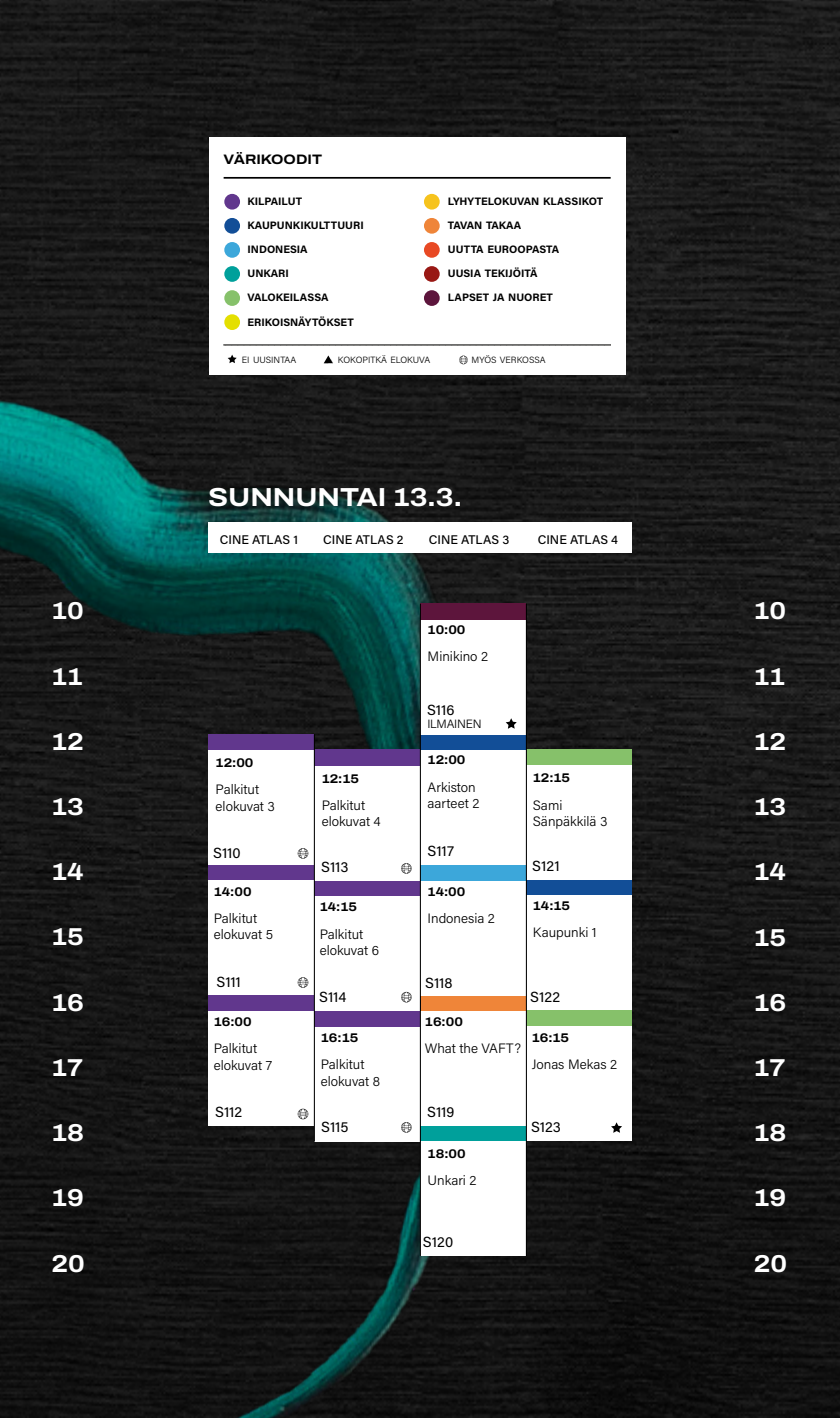
<style>
.page{position:relative;width:840px;height:1418px;background:#fff}
.page>*{position:absolute;margin:0;border:0;box-sizing:border-box;transform-origin:0 0}
.t1{font:700 26px "Archivo Semi Expanded";color:#fff}
.t2{font:700 24.4px "Archivo Semi Expanded";color:#fff}
.t3{font:14.6px "Acumin Pro";color:#000}
.t4{font:700 13.8px "Archivo Semi Expanded";color:#000}
.t5{font:300 13.6px/16.4px "Acumin Pro";color:#000}
.t6{font:700 12.6px "Archivo Semi Expanded";color:#000}
.t7{font:500 12.6px "Acumin Pro";letter-spacing:.005em;color:#000}
.t8{font:300 12px "Acumin Pro";letter-spacing:-.02em;color:#000}
.t9{font:700 10.8px "Acumin Pro";color:#000}
.t10{font:700 10.8px "Acumin Pro";letter-spacing:-.035em;color:#000}
.t11{font:300 9px "Acumin Pro";color:#000}
</style>
<div class="page">
<img style="left:0;top:0;width:839px;height:1417px">
<img style="left:0;top:255px;width:806px;height:1162px">
<div style="left:420px;top:603px;width:106px;height:19px;background:#5d153c"></div>
<div style="left:208px;top:734px;width:106px;height:18px;background:#61378d"></div>
<div style="left:314px;top:749px;width:106px;height:19px;background:#61378d"></div>
<div style="left:526px;top:748px;width:105px;height:19px;background:#86c16a"></div>
<div style="left:420px;top:734px;width:106px;height:18px;background:#124e97"></div>
<div style="left:208px;top:864px;width:106px;height:18px;background:#61378d"></div>
<div style="left:314px;top:880px;width:106px;height:18px;background:#61378d"></div>
<div style="left:526px;top:879px;width:105px;height:18px;background:#124e97"></div>
<div style="left:420px;top:864px;width:106px;height:19px;background:#3ca7da"></div>
<div style="left:208px;top:995px;width:106px;height:18px;background:#61378d"></div>
<div style="left:314px;top:1010px;width:106px;height:19px;background:#61378d"></div>
<div style="left:526px;top:1009px;width:105px;height:19px;background:#86c16a"></div>
<div style="left:420px;top:1125px;width:106px;height:18px;background:#00a09b"></div>
<div style="left:420px;top:995px;width:106px;height:18px;background:#ef8539"></div>
<div style="left:420px;top:620px;width:106px;height:114px;background:#fff"></div>
<div style="left:208px;top:750px;width:106px;height:114px;background:#fff"></div>
<div style="left:314px;top:765px;width:106px;height:115px;background:#fff"></div>
<div style="left:526px;top:765px;width:105px;height:114px;background:#fff"></div>
<div style="left:420px;top:750px;width:106px;height:114px;background:#fff"></div>
<div style="left:208px;top:880px;width:106px;height:115px;background:#fff"></div>
<div style="left:314px;top:896px;width:106px;height:114px;background:#fff"></div>
<div style="left:526px;top:895px;width:105px;height:114px;background:#fff"></div>
<div style="left:420px;top:881px;width:106px;height:114px;background:#fff"></div>
<div style="left:208px;top:1011px;width:106px;height:114px;background:#fff"></div>
<div style="left:314px;top:1026px;width:106px;height:115px;background:#fff"></div>
<div style="left:526px;top:1026px;width:105px;height:114px;background:#fff"></div>
<div style="left:420px;top:1141px;width:106px;height:114px;background:#fff"></div>
<div style="left:420px;top:1011px;width:106px;height:114px;background:#fff"></div>
<div style="left:208px;top:522px;width:423px;height:31px;background:#fff"></div>
<hr style="left:314px;top:734px;width:1px;height:407px;background:#000">
<hr style="left:419px;top:603px;width:1px;height:652px;background:#000">
<hr style="left:525px;top:603px;width:1px;height:652px;background:#000">
<svg style="left:611px;top:1122px;width:10px;height:10px"></svg>
<svg style="left:505px;top:718px;width:11px;height:10px"></svg>
<svg style="left:297px;top:848px;width:11px;height:10px"></svg>
<svg style="left:297px;top:977px;width:11px;height:10px"></svg>
<svg style="left:297px;top:1108px;width:11px;height:11px"></svg>
<svg style="left:401px;top:1122px;width:10px;height:10px"></svg>
<svg style="left:401px;top:991px;width:10px;height:11px"></svg>
<svg style="left:401px;top:863px;width:10px;height:10px"></svg>
<div style="left:209px;top:137px;width:416px;height:237px;background:#fff"></div>
<svg style="left:223px;top:344px;width:387px;height:2px"></svg>
<svg style="left:227px;top:354px;width:9px;height:9px"></svg>
<svg style="left:324px;top:355px;width:8px;height:8px"></svg>
<hr style="left:223px;top:177px;width:387px;height:2px;background:#000">
<div style="left:224px;top:194px;width:16px;height:15px;background:#61378d;border-radius:50%"></div>
<div style="left:224px;top:218px;width:16px;height:16px;background:#124e97;border-radius:50%"></div>
<div style="left:224px;top:242px;width:16px;height:16px;background:#3ca7da;border-radius:50%"></div>
<div style="left:224px;top:266px;width:16px;height:16px;background:#00a09b;border-radius:50%"></div>
<div style="left:224px;top:290px;width:16px;height:16px;background:#86c16a;border-radius:50%"></div>
<div style="left:224px;top:314px;width:16px;height:16px;background:#e4df00;border-radius:50%"></div>
<div style="left:423px;top:194px;width:16px;height:15px;background:#f6c31d;border-radius:50%"></div>
<div style="left:423px;top:218px;width:16px;height:16px;background:#ef8539;border-radius:50%"></div>
<div style="left:423px;top:242px;width:16px;height:16px;background:#e84924;border-radius:50%"></div>
<div style="left:423px;top:266px;width:16px;height:16px;background:#991814;border-radius:50%"></div>
<div style="left:423px;top:290px;width:16px;height:16px;background:#5d153c;border-radius:50%"></div>
<svg style="left:459px;top:355px;width:8px;height:9px"></svg>
<p class="t4" style="left:223px;top:148px;width:100px">VÄRIKOODIT</p>
<p class="t9" style="left:247px;top:194px;width:56px">KILPAILUT</p>
<p class="t9" style="left:447px;top:194px;width:157px">LYHYTELOKUVAN KLASSIKOT</p>
<p class="t9" style="left:247px;top:218px;width:118px">KAUPUNKIKULTTUURI</p>
<p class="t10" style="left:447px;top:218px;width:75px">TAVAN TAKAA</p>
<p class="t9" style="left:247px;top:242px;width:62px">INDONESIA</p>
<p class="t9" style="left:447px;top:242px;width:113px">UUTTA EUROOPASTA</p>
<p class="t9" style="left:247px;top:266px;width:43px">UNKARI</p>
<p class="t9" style="left:447px;top:266px;width:91px">UUSIA TEKIJÖITÄ</p>
<p class="t9" style="left:247px;top:290px;width:83px">VALOKEILASSA</p>
<p class="t9" style="left:447px;top:290px;width:106px">LAPSET JA NUORET</p>
<p class="t9" style="left:247px;top:314px;width:108px">ERIKOISNÄYTÖKSET</p>
<p class="t11" style="left:242px;top:353px;width:56px">EI UUSINTAA</p>
<p class="t11" style="left:338px;top:353px;width:94px">KOKOPITKÄ ELOKUVA</p>
<p class="t11" style="left:471px;top:353px;width:76px">MYÖS VERKOSSA</p>
<h1 class="t1" style="left:208px;top:478px;width:255px">SUNNUNTAI 13.3.</h1>
<p class="t7" style="left:219px;top:530px;width:80px">CINE ATLAS 1</p>
<p class="t7" style="left:323px;top:530px;width:82px">CINE ATLAS 2</p>
<p class="t7" style="left:428px;top:530px;width:82px">CINE ATLAS 3</p>
<p class="t7" style="left:537px;top:530px;width:82px">CINE ATLAS 4</p>
<h2 class="t2" style="left:51px;top:592px;width:34px">10</h2>
<h2 class="t2" style="left:753px;top:593px;width:34px">10</h2>
<p class="t6" style="left:427px;top:620px;width:39px">10:00</p>
<p class="t5" style="left:427px;top:647px;width:62px">Minikino 2</p>
<h2 class="t2" style="left:51px;top:658px;width:33px">11</h2>
<h2 class="t2" style="left:753px;top:658px;width:33px">11</h2>
<p class="t3" style="left:427px;top:699px;width:29px">S116</p>
<p class="t8" style="left:427px;top:715px;width:56px">ILMAINEN</p>
<h2 class="t2" style="left:51px;top:723px;width:34px">12</h2>
<h2 class="t2" style="left:753px;top:723px;width:34px">12</h2>
<h2 class="t2" style="left:51px;top:788px;width:34px">13</h2>
<p class="t6" style="left:215px;top:753px;width:39px">12:00</p>
<p class="t5" style="left:215px;top:780px;width:61px">Palkitut elokuvat 3</p>
<p class="t6" style="left:321px;top:769px;width:39px">12:15</p>
<p class="t5" style="left:321px;top:796px;width:61px">Palkitut elokuvat 4</p>
<p class="t6" style="left:427px;top:750px;width:39px">12:00</p>
<p class="t5" style="left:427px;top:778px;width:53px">Arkiston aarteet 2</p>
<p class="t6" style="left:532px;top:768px;width:39px">12:15</p>
<p class="t5" style="left:532px;top:796px;width:76px">Sami<br>Sänpäkkilä 3</p>
<h2 class="t2" style="left:753px;top:788px;width:34px">13</h2>
<p class="t3" style="left:213px;top:842px;width:29px">S110</p>
<p class="t3" style="left:427px;top:840px;width:28px">S117</p>
<h2 class="t2" style="left:51px;top:853px;width:34px">14</h2>
<p class="t3" style="left:321px;top:856px;width:29px">S113</p>
<p class="t3" style="left:532px;top:855px;width:29px">S121</p>
<h2 class="t2" style="left:753px;top:853px;width:34px">14</h2>
<h2 class="t2" style="left:51px;top:918px;width:34px">15</h2>
<p class="t6" style="left:214px;top:882px;width:39px">14:00</p>
<p class="t5" style="left:214px;top:909px;width:61px">Palkitut elokuvat 5</p>
<p class="t6" style="left:319px;top:897px;width:39px">14:15</p>
<p class="t5" style="left:319px;top:925px;width:61px">Palkitut elokuvat 6</p>
<p class="t6" style="left:427px;top:882px;width:39px">14:00</p>
<p class="t5" style="left:427px;top:909px;width:69px">Indonesia 2</p>
<p class="t6" style="left:532px;top:896px;width:39px">14:15</p>
<p class="t5" style="left:532px;top:923px;width:65px">Kaupunki 1</p>
<h2 class="t2" style="left:753px;top:918px;width:34px">15</h2>
<p class="t3" style="left:216px;top:971px;width:26px">S111</p>
<p class="t3" style="left:425px;top:972px;width:29px">S118</p>
<h2 class="t2" style="left:51px;top:984px;width:34px">16</h2>
<p class="t3" style="left:319px;top:987px;width:29px">S114</p>
<p class="t3" style="left:530px;top:987px;width:31px">S122</p>
<h2 class="t2" style="left:753px;top:984px;width:34px">16</h2>
<h2 class="t2" style="left:51px;top:1049px;width:33px">17</h2>
<p class="t6" style="left:214px;top:1012px;width:39px">16:00</p>
<p class="t5" style="left:214px;top:1039px;width:60px">Palkitut elokuvat 7</p>
<p class="t6" style="left:321px;top:1028px;width:39px">16:15</p>
<p class="t5" style="left:321px;top:1055px;width:61px">Palkitut elokuvat 8</p>
<p class="t6" style="left:425px;top:1012px;width:39px">16:00</p>
<p class="t5" style="left:425px;top:1039px;width:98px">What the VAFT?</p>
<p class="t6" style="left:531px;top:1028px;width:39px">16:15</p>
<p class="t5" style="left:531px;top:1055px;width:87px">Jonas Mekas 2</p>
<h2 class="t2" style="left:753px;top:1049px;width:33px">17</h2>
<p class="t3" style="left:215px;top:1101px;width:29px">S112</p>
<p class="t3" style="left:427px;top:1102px;width:29px">S119</p>
<h2 class="t2" style="left:51px;top:1114px;width:34px">18</h2>
<p class="t3" style="left:321px;top:1116px;width:29px">S115</p>
<p class="t3" style="left:530px;top:1116px;width:31px">S123</p>
<h2 class="t2" style="left:753px;top:1114px;width:34px">18</h2>
<p class="t6" style="left:427px;top:1144px;width:39px">18:00</p>
<p class="t5" style="left:427px;top:1171px;width:50px">Unkari 2</p>
<h2 class="t2" style="left:51px;top:1179px;width:34px">19</h2>
<h2 class="t2" style="left:753px;top:1179px;width:34px">19</h2>
<p class="t3" style="left:423px;top:1231px;width:32px">S120</p>
<h2 class="t2" style="left:51px;top:1244px;width:35px">20</h2>
<h2 class="t2" style="left:753px;top:1244px;width:35px">20</h2>
</div>
